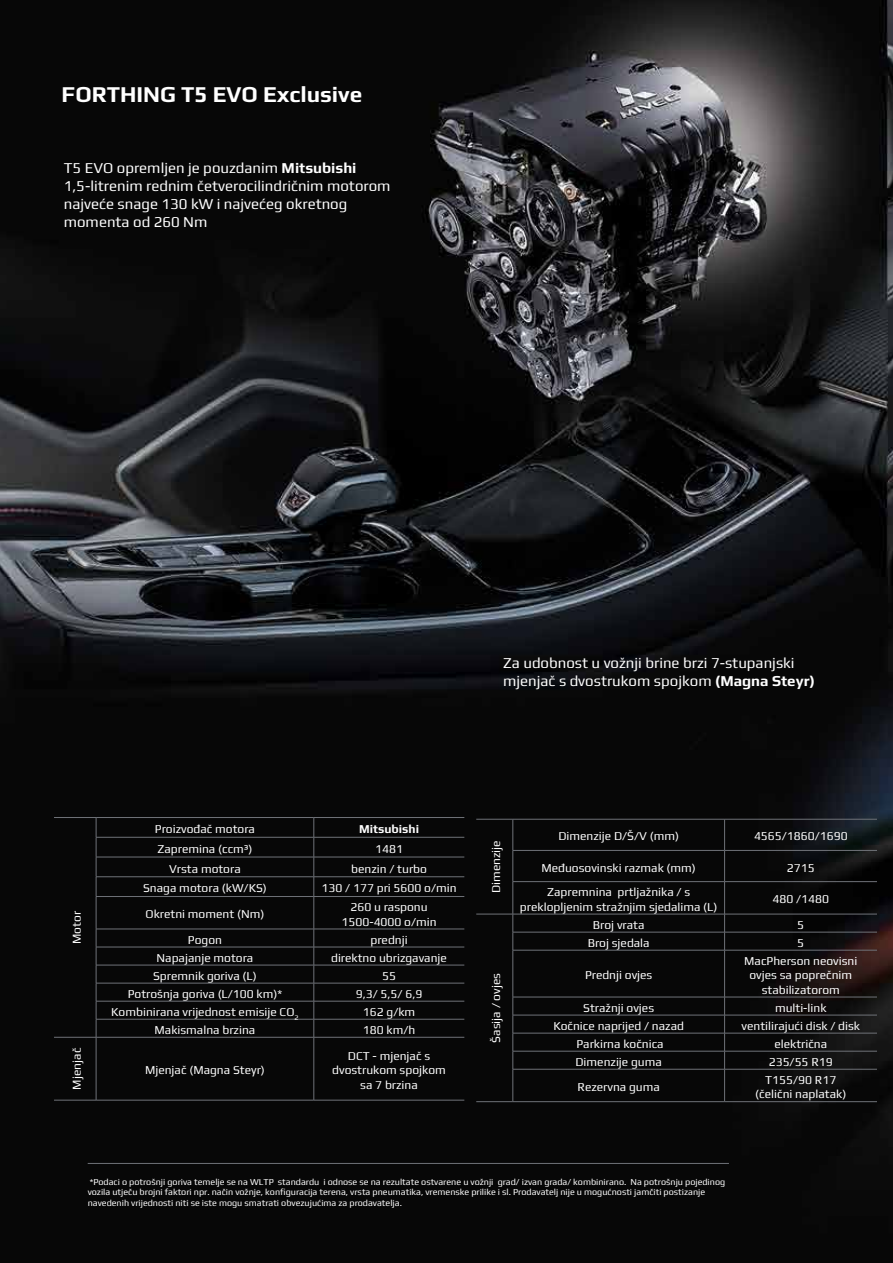
<style>
.page{position:relative;width:893px;height:1263px;background:#fff}
.page>*{position:absolute;margin:0;border:0;box-sizing:border-box;transform-origin:0 0}
.t1{font:700 22.5px "Play";color:#fff}
.t2{font:15px/18px "Play";color:#fff}
.t3{font:12px/14.4px "Play";color:#fff;text-align:center}
.t4{font:700 12px "Play";color:#fff}
.t5{font:9px/10.8px "Play";color:#fff}
.s1{font-weight:700}
</style>
<div class="page">
<img style="left:0;top:0;width:893px;height:1263px">
<hr style="left:88px;top:1163px;width:641px;height:1px;background:#6f7278">
<hr style="left:96px;top:929px;width:218px;height:1px;background:#6f7278">
<hr style="left:314px;top:929px;width:150px;height:1px;background:#6f7278">
<hr style="left:54px;top:1100px;width:42px;height:1px;background:#6f7278">
<hr style="left:96px;top:1100px;width:218px;height:1px;background:#6f7278">
<hr style="left:314px;top:1100px;width:150px;height:1px;background:#6f7278">
<hr style="left:54px;top:817px;width:42px;height:1px;background:#6f7278">
<hr style="left:96px;top:817px;width:218px;height:1px;background:#6f7278">
<hr style="left:314px;top:817px;width:150px;height:1px;background:#6f7278">
<hr style="left:96px;top:837px;width:218px;height:1px;background:#6f7278">
<hr style="left:314px;top:837px;width:150px;height:1px;background:#6f7278">
<hr style="left:96px;top:857px;width:218px;height:1px;background:#6f7278">
<hr style="left:314px;top:857px;width:150px;height:1px;background:#6f7278">
<hr style="left:96px;top:876px;width:218px;height:1px;background:#6f7278">
<svg style="left:96px;top:818px;width:1px;height:78px"></svg>
<hr style="left:314px;top:876px;width:150px;height:1px;background:#6f7278">
<svg style="left:314px;top:818px;width:1px;height:78px"></svg>
<hr style="left:96px;top:896px;width:218px;height:1px;background:#6f7278">
<hr style="left:96px;top:897px;width:1px;height:32px;background:#6f7278">
<hr style="left:314px;top:896px;width:150px;height:1px;background:#6f7278">
<hr style="left:314px;top:897px;width:1px;height:32px;background:#6f7278">
<hr style="left:96px;top:947px;width:218px;height:1px;background:#6f7278">
<hr style="left:314px;top:947px;width:150px;height:1px;background:#6f7278">
<hr style="left:96px;top:965px;width:218px;height:1px;background:#6f7278">
<hr style="left:314px;top:965px;width:150px;height:1px;background:#6f7278">
<hr style="left:96px;top:983px;width:218px;height:1px;background:#6f7278">
<hr style="left:314px;top:983px;width:150px;height:1px;background:#6f7278">
<hr style="left:96px;top:1001px;width:218px;height:1px;background:#6f7278">
<hr style="left:314px;top:1001px;width:150px;height:1px;background:#6f7278">
<hr style="left:96px;top:1019px;width:218px;height:1px;background:#6f7278">
<svg style="left:96px;top:929px;width:1px;height:108px"></svg>
<hr style="left:314px;top:1019px;width:150px;height:1px;background:#6f7278">
<svg style="left:314px;top:929px;width:1px;height:108px"></svg>
<hr style="left:54px;top:1037px;width:42px;height:1px;background:#6f7278">
<hr style="left:96px;top:1037px;width:218px;height:1px;background:#6f7278">
<hr style="left:96px;top:1037px;width:1px;height:63px;background:#6f7278">
<hr style="left:314px;top:1037px;width:150px;height:1px;background:#6f7278">
<hr style="left:314px;top:1037px;width:1px;height:63px;background:#6f7278">
<hr style="left:476px;top:819px;width:37px;height:1px;background:#6f7278">
<hr style="left:513px;top:819px;width:212px;height:1px;background:#6f7278">
<hr style="left:725px;top:819px;width:152px;height:1px;background:#6f7278">
<hr style="left:476px;top:1101px;width:37px;height:1px;background:#6f7278">
<hr style="left:513px;top:1101px;width:212px;height:1px;background:#6f7278">
<hr style="left:725px;top:1101px;width:152px;height:1px;background:#6f7278">
<hr style="left:513px;top:819px;width:1px;height:31px;background:#6f7278">
<hr style="left:724px;top:819px;width:1px;height:31px;background:#6f7278">
<hr style="left:513px;top:850px;width:212px;height:1px;background:#6f7278">
<hr style="left:513px;top:851px;width:1px;height:30px;background:#6f7278">
<hr style="left:725px;top:850px;width:152px;height:1px;background:#6f7278">
<hr style="left:724px;top:851px;width:1px;height:30px;background:#6f7278">
<hr style="left:513px;top:881px;width:212px;height:1px;background:#6f7278">
<hr style="left:513px;top:882px;width:1px;height:32px;background:#6f7278">
<hr style="left:725px;top:881px;width:152px;height:1px;background:#6f7278">
<hr style="left:724px;top:882px;width:1px;height:32px;background:#6f7278">
<hr style="left:476px;top:914px;width:37px;height:1px;background:#6f7278">
<hr style="left:513px;top:914px;width:212px;height:1px;background:#6f7278">
<hr style="left:725px;top:914px;width:152px;height:1px;background:#6f7278">
<hr style="left:513px;top:932px;width:212px;height:1px;background:#6f7278">
<svg style="left:513px;top:914px;width:1px;height:36px"></svg>
<hr style="left:725px;top:932px;width:152px;height:1px;background:#6f7278">
<svg style="left:724px;top:914px;width:1px;height:36px"></svg>
<hr style="left:513px;top:950px;width:212px;height:1px;background:#6f7278">
<hr style="left:513px;top:950px;width:1px;height:47px;background:#6f7278">
<hr style="left:725px;top:950px;width:152px;height:1px;background:#6f7278">
<hr style="left:724px;top:950px;width:1px;height:47px;background:#6f7278">
<hr style="left:513px;top:997px;width:212px;height:1px;background:#6f7278">
<hr style="left:725px;top:997px;width:152px;height:1px;background:#6f7278">
<hr style="left:513px;top:1015px;width:212px;height:1px;background:#6f7278">
<hr style="left:725px;top:1015px;width:152px;height:1px;background:#6f7278">
<hr style="left:513px;top:1033px;width:212px;height:1px;background:#6f7278">
<hr style="left:725px;top:1033px;width:152px;height:1px;background:#6f7278">
<hr style="left:513px;top:1051px;width:212px;height:1px;background:#6f7278">
<svg style="left:513px;top:997px;width:1px;height:72px"></svg>
<hr style="left:725px;top:1051px;width:152px;height:1px;background:#6f7278">
<svg style="left:724px;top:997px;width:1px;height:72px"></svg>
<hr style="left:513px;top:1069px;width:212px;height:1px;background:#6f7278">
<hr style="left:513px;top:1069px;width:1px;height:32px;background:#6f7278">
<hr style="left:725px;top:1069px;width:152px;height:1px;background:#6f7278">
<hr style="left:724px;top:1069px;width:1px;height:32px;background:#6f7278">
<h1 class="t1" style="left:62px;top:78px;width:302px">FORTHING T5 EVO Exclusive</h1>
<p class="t2" style="left:64px;top:158px;width:328px">T5 EVO opremljen je pouzdanim <span class="s1">Mitsubishi </span>1,5-litrenim rednim četverocilindričnim motorom najveće snage 130 kW i najvećeg okretnog momenta od 260 Nm</p>
<p class="t2" style="left:503px;top:653px;width:313px">Za udobnost u vožnji brine brzi 7-stupanjski mjenjač s dvostrukom spojkom <span class="s1">(Magna Steyr)</span></p>
<p class="t3" style="left:69px;top:944px;width:34px;rotate:-90deg">Motor</p>
<p class="t3" style="left:69px;top:1089px;width:43px;rotate:-90deg">Mjenjač</p>
<p class="t3" style="left:155px;top:821px;width:102px">Proizvođač motora</p>
<p class="t4" style="left:359px;top:820px;width:61px">Mitsubishi</p>
<p class="t3" style="left:157px;top:841px;width:97px">Zapremina (ccm³)</p>
<p class="t3" style="left:375px;top:841px;width:29px">1481</p>
<p class="t3" style="left:169px;top:860px;width:73px">Vrsta motora</p>
<p class="t3" style="left:351px;top:860px;width:77px">benzin / turbo</p>
<p class="t3" style="left:143px;top:880px;width:125px">Snaga motora (kW/KS)</p>
<p class="t3" style="left:322px;top:880px;width:136px">130 / 177 pri 5600 o/min</p>
<p class="t3" style="left:146px;top:906px;width:120px">Okretni moment (Nm)</p>
<p class="t3" style="left:342px;top:899px;width:97px">260 u rasponu<br>1500-4000 o/min</p>
<p class="t3" style="left:188px;top:931px;width:36px">Pogon</p>
<p class="t3" style="left:370px;top:931px;width:39px">prednji</p>
<p class="t3" style="left:157px;top:949px;width:98px">Napajanje motora</p>
<p class="t3" style="left:331px;top:949px;width:117px">direktno ubrizgavanje</p>
<p class="t3" style="left:153px;top:968px;width:105px">Spremnik goriva (L)</p>
<p class="t3" style="left:382px;top:968px;width:15px">55</p>
<p class="t3" style="left:128px;top:986px;width:156px">Potrošnja goriva (L/100 km)*</p>
<p class="t3" style="left:356px;top:986px;width:68px">9,3/ 5,5/ 6,9</p>
<p class="t3" style="left:111px;top:1004px;width:189px">Kombinirana vrijednost emisije CO<sub>2</sub></p>
<p class="t3" style="left:363px;top:1004px;width:54px">162 g/km</p>
<p class="t3" style="left:155px;top:1022px;width:102px">Makismalna brzina</p>
<p class="t3" style="left:363px;top:1022px;width:54px">180 km/h</p>
<p class="t3" style="left:145px;top:1062px;width:121px">Mjenjač (Magna Steyr)</p>
<p class="t3" style="left:332px;top:1048px;width:115px">DCT - mjenjač s dvostrukom spojkom sa 7 brzina</p>
<p class="t3" style="left:488px;top:893px;width:54px;rotate:-90deg">Dimenzije</p>
<p class="t3" style="left:488px;top:1043px;width:71px;rotate:-90deg">Šasija / ovjes</p>
<p class="t3" style="left:558px;top:828px;width:122px">Dimenzije D/Š/V (mm)</p>
<p class="t3" style="left:754px;top:828px;width:95px">4565/1860/1690</p>
<p class="t3" style="left:541px;top:859px;width:156px">Međuosovinski razmak (mm)</p>
<p class="t3" style="left:787px;top:859px;width:29px">2715</p>
<p class="t3" style="left:520px;top:884px;width:199px">Zapremnina prtljažnika / s preklopljenim stražnjim sjedalima (L)</p>
<p class="t3" style="left:772px;top:891px;width:58px">480 /1480</p>
<p class="t3" style="left:593px;top:917px;width:53px">Broj vrata</p>
<p class="t3" style="left:797px;top:917px;width:8px">5</p>
<p class="t3" style="left:588px;top:935px;width:64px">Broj sjedala</p>
<p class="t3" style="left:797px;top:935px;width:8px">5</p>
<p class="t3" style="left:585px;top:967px;width:69px">Prednji ovjes</p>
<p class="t3" style="left:744px;top:953px;width:115px">MacPherson neovisni ovjes sa poprečnim stabilizatorom</p>
<p class="t3" style="left:583px;top:999px;width:72px">Stražnji ovjes</p>
<p class="t3" style="left:775px;top:999px;width:53px">multi-link</p>
<p class="t3" style="left:553px;top:1018px;width:132px">Kočnice naprijed / nazad</p>
<p class="t3" style="left:742px;top:1018px;width:120px">ventilirajući disk / disk</p>
<p class="t3" style="left:576px;top:1036px;width:89px">Parkirna kočnica</p>
<p class="t3" style="left:774px;top:1036px;width:54px">električna</p>
<p class="t3" style="left:575px;top:1054px;width:88px">Dimenzije guma</p>
<p class="t3" style="left:769px;top:1054px;width:66px">235/55 R19</p>
<p class="t3" style="left:577px;top:1079px;width:84px">Rezervna guma</p>
<p class="t3" style="left:755px;top:1072px;width:93px">T155/90 R17 (čelični naplatak)</p>
<p class="t5" style="left:88px;top:1175px;width:639px">*Podaci o potrošnji goriva temelje se na WLTP standardu i odnose se na rezultate ostvarene u vožnji grad/ izvan grada/ kombinirano. Na potrošnju pojedinog vozila utječu brojni faktori npr. način vožnje, konfiguracija terena, vrsta pneumatika, vremenske prilike i sl. Prodavatelj nije u mogućnosti jamčiti postizanje navedenih vrijednosti niti se iste mogu smatrati obvezujućima za prodavatelja.</p>
</div>
